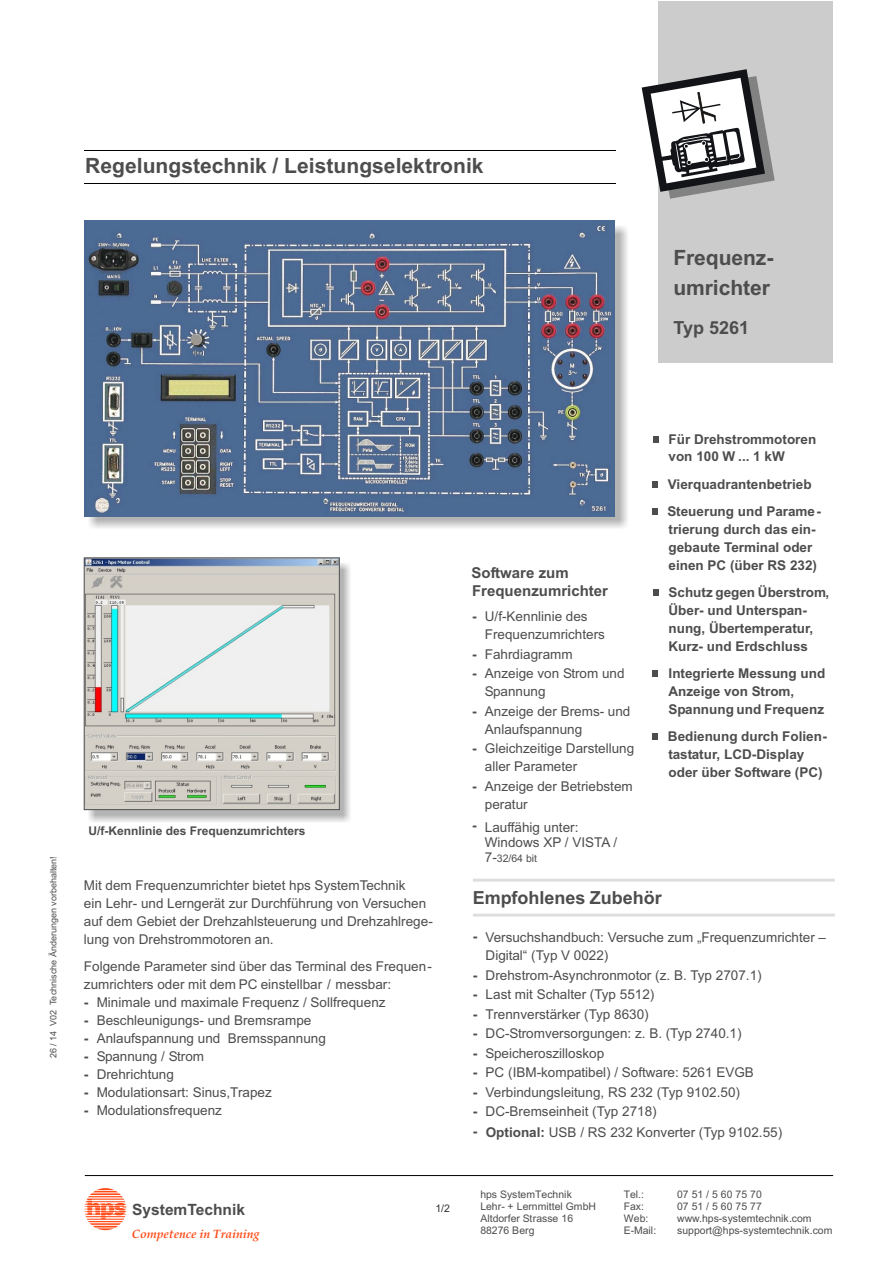
<style>
.page{position:relative;width:894px;height:1265px;background:#fff}
.page>*{position:absolute;margin:0;border:0;box-sizing:border-box;transform-origin:0 0}
.t1{font:60px "Arial";color:#4d4d4d}
.t2{font:700 21px/29.8px "Arial";color:#4d4d4d}
.t3{font:700 18px "Arial";color:#4d4d4d}
.t4{font:700 15.6px "Arial";color:#4d4d4d}
.t5{font:700 15px "Arial";color:#4d4d4d}
.t6{font:13.5px/18px "Arial";color:#4d4d4d}
.t7{font:700 13.5px/18px "Arial";color:#4d4d4d}
.t8{font:italic 700 12.15px "Book Antiqua";color:#ff4d1a}
.t9{font:700 12px "Arial";color:#4d4d4d}
.t10{font:10.5px/12.1px "Arial";color:#4d4d4d}
.t11{font:10.5px "Arial";color:#333}
.t12{font:9px "Arial";color:#4d4d4d}
.s1{font-weight:700}
.s2{font-size:13.5px}
</style>
<div class="page">
<div style="left:659px;top:2px;width:174px;height:361px;background:#ccc"></div>
<hr style="left:84px;top:151px;width:532px;height:1px;background:#000">
<hr style="left:84px;top:183px;width:532px;height:1px;background:#000">
<hr style="left:85px;top:1175px;width:748px;height:1px;background:#000">
<svg style="left:84px;top:1188px;width:42px;height:42px"></svg>
<img style="left:88px;top:226px;width:539px;height:302px">
<img style="left:84px;top:221px;width:531px;height:295px">
<hr style="left:473px;top:878px;width:362px;height:3px;background:#dedede">
<hr style="left:473px;top:913px;width:362px;height:3px;background:#dedede">
<img style="left:89px;top:563px;width:261px;height:259px">
<img style="left:86px;top:560px;width:252px;height:247px">
<div style="left:84px;top:558px;width:256px;height:251px;border:1px solid #4d4d4d"></div>
<svg style="left:642px;top:69px;width:133px;height:130px"></svg>
<h2 class="t2" style="left:85px;top:153px;width:400px">Regelungstechnik / Leistungselektronik</h2>
<h2 class="t2" style="left:673px;top:245px;width:102px">Frequenz&shy;umrichter</h2>
<h3 class="t3" style="left:673px;top:320px;width:77px">Typ 5261</h3>
<p class="t12" style="left:50px;top:1058px;width:203px;rotate:-90deg">26 / 14 V02 Technische Änderungen vorbehalten!</p>
<p class="t9" style="left:89px;top:826px;width:218px">U/f-Kennlinie des Frequenzumrichters</p>
<p class="t6" style="left:84px;top:877px;width:350px">Mit dem Frequenzumrichter bietet hps SystemTechnik<br>ein Lehr- und Lerngerät zur Durchführung von Versuchen auf dem Gebiet der Drehzahlsteuerung und Drehzahlrege&shy;lung von Drehstrommotoren an.</p>
<p class="t6" style="left:84px;top:958px;width:350px">Folgende Parameter sind über das Terminal des Frequen&shy;zumrichters oder mit dem PC einstellbar / messbar:</p>
<p class="t6" style="left:84px;top:994px;width:303px"><span class="s1">-</span> Minimale und maximale Frequenz / Sollfrequenz</p>
<p class="t6" style="left:84px;top:1012px;width:229px"><span class="s1">-</span> Beschleunigungs- und Bremsrampe</p>
<p class="t6" style="left:84px;top:1030px;width:243px"><span class="s1">-</span> Anlaufspannung und Bremsspannung</p>
<p class="t6" style="left:84px;top:1048px;width:122px"><span class="s1">-</span> Spannung / Strom</p>
<p class="t6" style="left:84px;top:1066px;width:92px"><span class="s1">-</span> Drehrichtung</p>
<p class="t6" style="left:84px;top:1084px;width:189px"><span class="s1">-</span> Modulationsart: Sinus,Trapez</p>
<p class="t6" style="left:84px;top:1102px;width:140px"><span class="s1">-</span> Modulationsfrequenz</p>
<p class="t4" style="left:132px;top:1203px;width:114px">SystemTechnik</p>
<p class="t8" style="left:132px;top:1228px;width:129px">Competence in Training</p>
<p class="t11" style="left:435px;top:1204px;width:16px">1/2</p>
<p class="t5" style="left:472px;top:567px;width:99px">Software zum</p>
<p class="t5" style="left:472px;top:585px;width:137px">Frequenzumrichter</p>
<p class="t6" style="left:485px;top:609px;width:122px;text-indent:-13px"><span class="s1">-</span> U/f-Kennlinie des<br>Frequenzumrichters</p>
<p class="t6" style="left:472px;top:646px;width:102px"><span class="s1">-</span> Fahrdiagramm</p>
<p class="t6" style="left:485px;top:666px;width:141px;text-indent:-13px"><span class="s1">-</span> Anzeige von Strom und<br>Spannung</p>
<p class="t6" style="left:485px;top:703px;width:147px;text-indent:-13px"><span class="s1">-</span> Anzeige der Brems- und<br>Anlaufspannung</p>
<p class="t6" style="left:485px;top:741px;width:151px;text-indent:-13px"><span class="s1">-</span> Gleichzeitige Darstellung aller Parameter</p>
<p class="t7" style="left:472px;top:778px;width:6px">-</p>
<p class="t7" style="left:472px;top:817px;width:6px">-</p>
<p class="t6" style="left:485px;top:778px;width:149px">Anzeige der Betriebstem peratur</p>
<p class="t6" style="left:485px;top:820px;width:134px;line-height:15.1px">Lauffähig unter:<br>Windows XP / VISTA /</p>
<p class="t10" style="left:485px;top:853px;width:54px"><span class="s2">7-</span>32/64 bit</p>
<h1 class="t1" style="left:647px;top:398px;width:18px">.</h1>
<p class="t7" style="left:669px;top:431px;width:149px">Für Drehstrommotoren von 100 W ... 1 kW</p>
<h1 class="t1" style="left:647px;top:443px;width:18px">.</h1>
<p class="t7" style="left:668px;top:476px;width:145px">Vierquadrantenbetrieb</p>
<h1 class="t1" style="left:646px;top:470px;width:18px">.</h1>
<p class="t7" style="left:668px;top:503px;width:155px">Steuerung und Parame&shy;trierung durch das ein&shy;gebaute Terminal oder einen PC (über RS 232)</p>
<h1 class="t1" style="left:647px;top:551px;width:18px">.</h1>
<p class="t7" style="left:669px;top:584px;width:162px">Schutz gegen Überstrom,<br>Über- und Unterspan&shy;nung, Übertemperatur,<br>Kurz- und Erdschluss</p>
<h1 class="t1" style="left:647px;top:632px;width:18px">.</h1>
<p class="t7" style="left:669px;top:665px;width:158px">Integrierte Messung und<br>Anzeige von Strom,<br>Spannung und Frequenz</p>
<h1 class="t1" style="left:646px;top:695px;width:18px">.</h1>
<p class="t7" style="left:668px;top:728px;width:161px">Bedienung durch Folien&shy;tastatur, LCD-Display oder über Software (PC)</p>
<h3 class="t3" style="left:473px;top:890px;width:191px">Empfohlenes Zubehör</h3>
<p class="t6" style="left:485px;top:929px;width:342px">Versuchshandbuch: Versuche zum „Frequenzumrichter –<br>Digital“ (Typ V 0022)</p>
<p class="t7" style="left:473px;top:967px;width:6px">-</p>
<p class="t7" style="left:473px;top:928px;width:6px">-</p>
<p class="t6" style="left:486px;top:967px;width:278px">Drehstrom-Asynchronmotor (z. B. Typ 2707.1)</p>
<p class="t6" style="left:473px;top:986px;width:183px"><span class="s1">-</span> Last mit Schalter (Typ 5512)</p>
<p class="t6" style="left:473px;top:1006px;width:177px"><span class="s1">-</span> Trennverstärker (Typ 8630)</p>
<p class="t6" style="left:473px;top:1025px;width:270px"><span class="s1">-</span> DC-Stromversorgungen: z. B. (Typ 2740.1)</p>
<p class="t6" style="left:473px;top:1045px;width:133px"><span class="s1">-</span> Speicheroszilloskop</p>
<p class="t6" style="left:473px;top:1064px;width:282px"><span class="s1">-</span> PC (IBM-kompatibel) / Software: 5261 EVGB</p>
<p class="t6" style="left:473px;top:1083px;width:269px;line-height:19.5px"><span class="s1">-</span> Verbindungsleitung, RS 232 (Typ 9102.50) <span class="s1">-<br>-</span></p>
<p class="t6" style="left:486px;top:1103px;width:173px">DC-Bremseinheit (Typ 2718)</p>
<p class="t6" style="left:486px;top:1124px;width:298px"><span class="s1">Optional:</span> USB / RS 232 Konverter (Typ 9102.55)</p>
<p class="t10" style="left:480px;top:1189px;width:117px">hps SystemTechnik<br>Lehr- + Lernmittel GmbH<br>Altdorfer Strasse 16<br>88276 Berg</p>
<p class="t10" style="left:624px;top:1189px;width:34px">Tel.:<br>Fax:<br>Web:<br>E-Mail:</p>
<p class="t10" style="left:677px;top:1189px;width:157px">07 51 / 5 60 75 70<br>07 51 / 5 60 75 77 www.hps-systemtechnik.com support@hps-systemtechnik.com</p>
</div>
